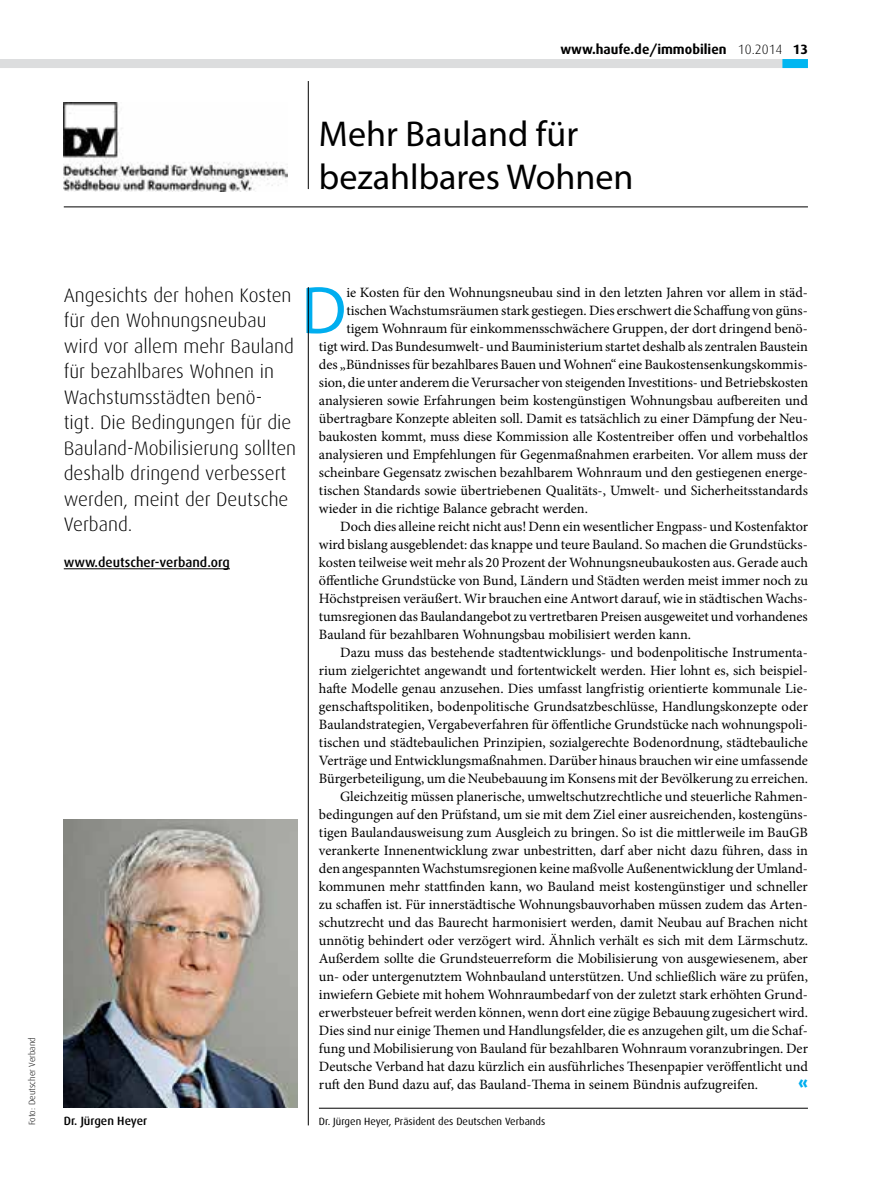
<style>
.page{position:relative;width:893px;height:1191px;background:#fff}
.page>*{position:absolute;margin:0;border:0;box-sizing:border-box;transform-origin:0 0}
.t1{font:67.65px "Myriad Pro";color:#00aeef}
.t2{font:36px/43.2px "Myriad Pro";color:#000}
.t3{font:300 19.5px/25.5px "Dax";color:#000}
.t4{font:900 16.5px "Dax";color:#00aeef}
.t5{font:14.25px "Minion Pro";color:#000}
.t6{font:700 13.5px "Dax";color:#000}
.t7{font:500 13.5px "Dax";color:#000}
.t8{font:500 12px "Dax";color:#000}
.t9{font:10.5px "Dax";color:#000}
.t10{font:300 9px "Dax";color:#000}
.s1{font-weight:300}
</style>
<div class="page">
<div style="left:0;top:59px;width:808px;height:9px;background:#dcddde"></div>
<div style="left:782px;top:59px;width:26px;height:9px;background:#00b6f1"></div>
<hr style="left:64px;top:207px;width:744px;height:1px;background:#000">
<img style="left:64px;top:103px;width:223px;height:88px">
<hr style="left:308px;top:81px;width:1px;height:108px;background:#000">
<img style="left:64px;top:819px;width:234px;height:288px">
<hr style="left:308px;top:287px;width:1px;height:838px;background:#000">
<hr style="left:64px;top:568px;width:166px;height:1px;background:#000">
<hr style="left:319px;top:1108px;width:489px;height:1px;background:#000">
<p class="t6" style="left:560px;top:41px;width:249px">www.haufe.de/immobilien <span class="s1">10.2014</span> 13</p>
<h2 class="t2" style="left:319px;top:112px;width:316px">Mehr Bauland für bezahlbares Wohnen</h2>
<p class="t10" style="left:27px;top:1125px;width:90px;rotate:-90deg">Foto: Deutscher Verband</p>
<p class="t3" style="left:64px;top:282px;width:234px">Angesichts der hohen Kosten für den Wohnungsneubau wird vor allem mehr Bauland für bezahlbares Wohnen in<br>Wachstumsstädten benö&shy;tigt. Die Bedingungen für die<br>Bauland-Mobilisierung sollten deshalb dringend verbessert werden, meint der Deutsche<br>Verband.</p>
<p class="t7" style="left:64px;top:555px;width:168px">www.deutscher-verband.org</p>
<p class="t8" style="left:64px;top:1114px;width:85px">Dr. Jürgen Heyer</p>
<h1 class="t1" style="left:301px;top:269px;width:47px">D</h1>
<p class="t5" style="left:346px;top:283px;width:463px">ie Kosten für den Wohnungsneubau sind in den letzten Jahren vor allem in städ-</p>
<p class="t5" style="left:346px;top:301px;width:463px">tischen Wachstumsräumen stark gestiegen. Dies erschwert die Schaffung von güns-</p>
<p class="t5" style="left:346px;top:319px;width:463px">tigem Wohnraum für einkommensschwächere Gruppen, der dort dringend benö-</p>
<p class="t5" style="left:319px;top:337px;width:491px">tigt wird. Das Bundesumwelt- und Bauministerium startet deshalb als zentralen Baustein</p>
<p class="t5" style="left:319px;top:355px;width:491px">des „Bündnisses für bezahlbares Bauen und Wohnen“ eine Baukostensenkungskommis-</p>
<p class="t5" style="left:319px;top:373px;width:491px">sion, die unter anderem die Verursacher von steigenden Investitions- und Betriebskosten</p>
<p class="t5" style="left:319px;top:391px;width:490px">analysieren sowie Erfahrungen beim kostengünstigen Wohnungsbau aufbereiten und</p>
<p class="t5" style="left:319px;top:409px;width:490px">übertragbare Konzepte ableiten soll. Damit es tatsächlich zu einer Dämpfung der Neu-</p>
<p class="t5" style="left:319px;top:427px;width:490px">baukosten kommt, muss diese Kommission alle Kostentreiber offen und vorbehaltlos</p>
<p class="t5" style="left:319px;top:445px;width:490px">analysieren und Empfehlungen für Gegenmaßnahmen erarbeiten. Vor allem muss der</p>
<p class="t5" style="left:319px;top:463px;width:490px">scheinbare Gegensatz zwischen bezahlbarem Wohnraum und den gestiegenen energe-</p>
<p class="t5" style="left:319px;top:481px;width:490px">tischen Standards sowie übertriebenen Qualitäts-, Umwelt- und Sicherheitsstandards</p>
<p class="t5" style="left:319px;top:499px;width:271px">wieder in die richtige Balance gebracht werden.</p>
<p class="t5" style="left:340px;top:517px;width:469px">Doch dies alleine reicht nicht aus! Denn ein wesentlicher Engpass- und Kostenfaktor</p>
<p class="t5" style="left:319px;top:535px;width:490px">wird bislang ausgeblendet: das knappe und teure Bauland. So machen die Grundstücks-</p>
<p class="t5" style="left:319px;top:553px;width:491px">kosten teilweise weit mehr als 20 Prozent der Wohnungsneubaukosten aus. Gerade auch</p>
<p class="t5" style="left:319px;top:571px;width:490px">öffentliche Grundstücke von Bund, Ländern und Städten werden meist immer noch zu</p>
<p class="t5" style="left:319px;top:589px;width:490px">Höchstpreisen veräußert. Wir brauchen eine Antwort darauf, wie in städtischen Wachs-</p>
<p class="t5" style="left:319px;top:607px;width:490px">tumsregionen das Baulandangebot zu vertretbaren Preisen ausgeweitet und vorhandenes</p>
<p class="t5" style="left:319px;top:625px;width:374px">Bauland für bezahlbaren Wohnungsbau mobilisiert werden kann.</p>
<p class="t5" style="left:340px;top:643px;width:469px">Dazu muss das bestehende stadtentwicklungs- und bodenpolitische Instrumenta-</p>
<p class="t5" style="left:319px;top:661px;width:490px">rium zielgerichtet angewandt und fortentwickelt werden. Hier lohnt es, sich beispiel-</p>
<p class="t5" style="left:319px;top:679px;width:490px">hafte Modelle genau anzusehen. Dies umfasst langfristig orientierte kommunale Lie-</p>
<p class="t5" style="left:319px;top:697px;width:491px">genschaftspolitiken, bodenpolitische Grundsatzbeschlüsse, Handlungskonzepte oder</p>
<p class="t5" style="left:319px;top:715px;width:490px">Baulandstrategien, Vergabeverfahren für öffentliche Grundstücke nach wohnungspoli-</p>
<p class="t5" style="left:319px;top:733px;width:490px">tischen und städtebaulichen Prinzipien, sozialgerechte Bodenordnung, städtebauliche</p>
<p class="t5" style="left:319px;top:751px;width:491px">Verträge und Entwicklungsmaßnahmen. Darüber hinaus brauchen wir eine umfassende</p>
<p class="t5" style="left:319px;top:769px;width:491px">Bürgerbeteiligung, um die Neubebauung im Konsens mit der Bevölkerung zu erreichen.</p>
<p class="t5" style="left:340px;top:787px;width:469px">Gleichzeitig müssen planerische, umweltschutzrechtliche und steuerliche Rahmen-</p>
<p class="t5" style="left:319px;top:805px;width:490px">bedingungen auf den Prüfstand, um sie mit dem Ziel einer ausreichenden, kostengüns-</p>
<p class="t5" style="left:319px;top:823px;width:490px">tigen Baulandausweisung zum Ausgleich zu bringen. So ist die mittlerweile im BauGB</p>
<p class="t5" style="left:319px;top:841px;width:491px">verankerte Innenentwicklung zwar unbestritten, darf aber nicht dazu führen, dass in</p>
<p class="t5" style="left:319px;top:859px;width:490px">den angespannten Wachstumsregionen keine maßvolle Außenentwicklung der Umland-</p>
<p class="t5" style="left:319px;top:877px;width:490px">kommunen mehr stattfinden kann, wo Bauland meist kostengünstiger und schneller</p>
<p class="t5" style="left:319px;top:895px;width:490px">zu schaffen ist. Für innerstädtische Wohnungsbauvorhaben müssen zudem das Arten-</p>
<p class="t5" style="left:319px;top:913px;width:490px">schutzrecht und das Baurecht harmonisiert werden, damit Neubau auf Brachen nicht</p>
<p class="t5" style="left:319px;top:931px;width:491px">unnötig behindert oder verzögert wird. Ähnlich verhält es sich mit dem Lärmschutz.</p>
<p class="t5" style="left:319px;top:949px;width:490px">Außerdem sollte die Grundsteuerreform die Mobilisierung von ausgewiesenem, aber</p>
<p class="t5" style="left:319px;top:967px;width:491px">un- oder untergenutztem Wohnbauland unterstützen. Und schließlich wäre zu prüfen,</p>
<p class="t5" style="left:319px;top:985px;width:490px">inwiefern Gebiete mit hohem Wohnraumbedarf von der zuletzt stark erhöhten Grund-</p>
<p class="t5" style="left:319px;top:1003px;width:490px">erwerbsteuer befreit werden können, wenn dort eine zügige Bebauung zugesichert wird.</p>
<p class="t5" style="left:319px;top:1021px;width:490px">Dies sind nur einige Themen und Handlungsfelder, die es anzugehen gilt, um die Schaf-</p>
<p class="t5" style="left:319px;top:1039px;width:491px">fung und Mobilisierung von Bauland für bezahlbaren Wohnraum voranzubringen. Der</p>
<p class="t5" style="left:319px;top:1057px;width:491px">Deutsche Verband hat dazu kürzlich ein ausführliches Thesenpapier veröffentlicht und</p>
<p class="t5" style="left:319px;top:1075px;width:441px">ruft den Bund dazu auf, das Bauland-Thema in seinem Bündnis aufzugreifen.</p>
<p class="t4" style="left:798px;top:1074px;width:11px">«</p>
<p class="t9" style="left:319px;top:1115px;width:228px">Dr. Jürgen Heyer, Präsident des Deutschen Verbands</p>
</div>
